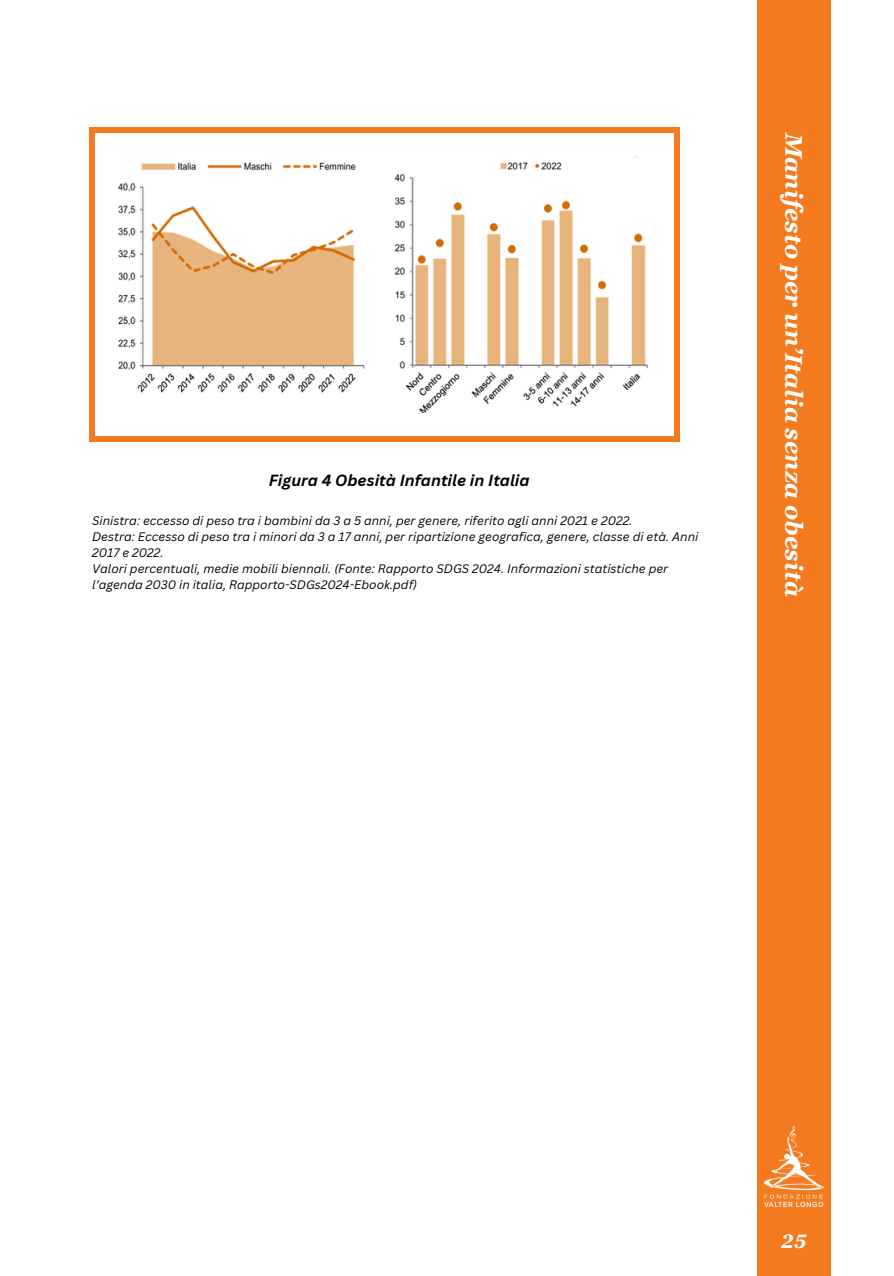
<style>
.page{position:relative;width:894px;height:1276px;background:#fff}
.page>*{position:absolute;margin:0;border:0;box-sizing:border-box;transform-origin:0 0}
.t1{font:italic 700 24px "Georgia Pro";color:#fff}
.t2{font:italic 700 19.5px "Georgia Pro";color:#fff}
.t3{font:italic 700 15.75px "Canva Sans";color:#000}
.t4{font:italic 12px/16px "Canva Sans";color:#000}
</style>
<div class="page">
<div style="left:89px;top:127px;width:590px;height:6px;background:#f37a1f"></div>
<div style="left:89px;top:127px;width:6px;height:315px;background:#f37a1f"></div>
<div style="left:92px;top:436px;width:587px;height:6px;background:#f37a1f"></div>
<div style="left:673px;top:133px;width:6px;height:309px;background:#f37a1f"></div>
<img style="left:118px;top:156px;width:530px;height:257px">
<div style="left:756px;top:0;width:74px;height:1276px;background:#f37a1f"></div>
<img style="left:764px;top:1126px;width:59px;height:80px">
<h2 class="t3" style="left:269px;top:469px;width:262px">Figura 4 Obesità Infantile in Italia</h2>
<p class="t4" style="left:92px;top:512px;width:541px">Sinistra: eccesso di peso tra i bambini da 3 a 5 anni, per genere, riferito agli anni 2021 e 2022.</p>
<p class="t4" style="left:92px;top:528px;width:607px">Destra: Eccesso di peso tra i minori da 3 a 17 anni, per ripartizione geografica, genere, classe di età. Anni<br>2017 e 2022.</p>
<p class="t4" style="left:92px;top:560px;width:577px">Valori percentuali, medie mobili biennali. (Fonte: Rapporto SDGS 2024. Informazioni statistiche per l’agenda 2030 in italia, Rapporto-SDGs2024-Ebook.pdf)</p>
<h1 class="t1" style="left:807px;top:133px;width:465px;rotate:90deg">Manifesto per un’Italia senza obesità</h1>
<p class="t2" style="left:781px;top:1229px;width:27px">25</p>
</div>
